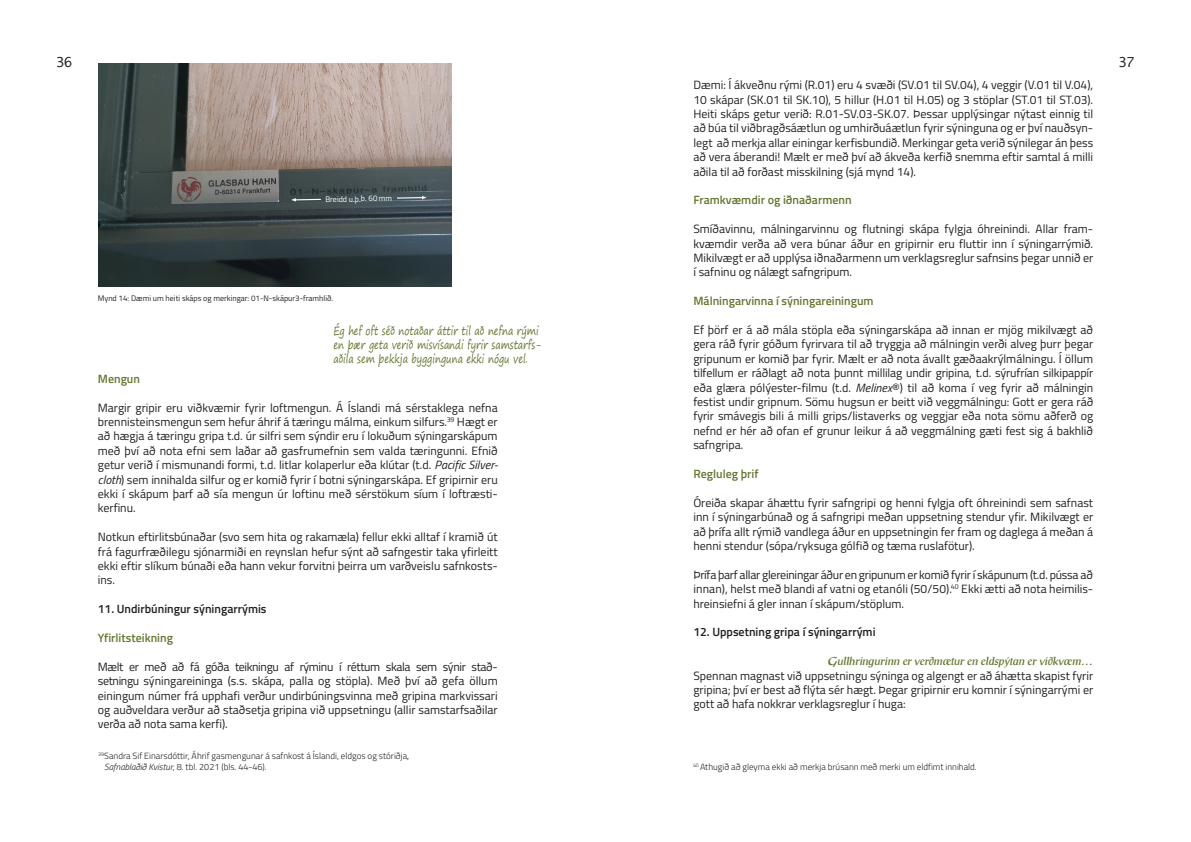
<style>
.page{position:relative;width:1191px;height:842px;background:#fff}
.page>*{position:absolute;margin:0;border:0;box-sizing:border-box;transform-origin:0 0}
.t1{font:13px "Monaco";color:#231f20}
.t2{font:12px/14.4px "Titillium";color:#231f20;text-align:justify}
.t3{font:12px/14px "Segoe Print";color:#657732;scale:.75 1}
.t4{font:600 12px "Titillium";color:#657732}
.t5{font:600 12px "Titillium";color:#231f20}
.t6{font:italic 600 12px "Scriptuale Pro";color:#657732}
.t7{font:300 9px/11px "Titillium";color:#231f20}
.t8{font:8px "Titillium";color:#231f20}
.t9{font:8px "Titillium";color:#fff}
.s1{font-style:italic}
.s2{font-weight:400}
</style>
<div class="page">
<img style="left:98px;top:63px;width:353px;height:223px">
<svg style="left:396px;top:196px;width:31px;height:3px"></svg>
<svg style="left:291px;top:198px;width:31px;height:4px"></svg>
<p class="t1" style="left:56px;top:52px;width:17px">36</p>
<p class="t1" style="left:1118px;top:52px;width:17px">37</p>
<p class="t9" style="left:325px;top:193px;width:68px;rotate:-1deg">Breidd u.þ.b. 60 mm</p>
<p class="t8" style="left:98px;top:292px;width:237px">Mynd 14: Dæmi um heiti skáps og merkingar: 01-N-skápur3-framhlið.</p>
<p class="t3" style="left:333px;top:323px;width:278px">Ég hef oft séð notaðar áttir til að nefna rými en þær geta verið misvísandi fyrir samstarfs&shy;aðila sem þekkja bygginguna ekki nógu vel.</p>
<p class="t4" style="left:98px;top:369px;width:44px">Mengun</p>
<p class="t2" style="left:98px;top:400px;width:401px">Margir gripir eru viðkvæmir fyrir loftmengun. Á Íslandi má sérstaklega nefna brennisteinsmengun sem hefur áhrif á tæringu málma, einkum silfurs.<sup>39</sup> Hægt er að hægja á tæringu gripa t.d. úr silfri sem sýndir eru í lokuðum sýningarskápum með því að nota efni sem laðar að gasfrumefnin sem valda tæringunni. Efnið getur verið í mismunandi formi, t.d. litlar kolaperlur eða klútar (t.d. <span class="s1">Pacific Silver&shy;cloth</span>) sem innihalda silfur og er komið fyrir í botni sýningarskápa. Ef gripirnir eru ekki í skápum þarf að sía mengun úr loftinu með sérstökum síum í loftræsti&shy;kerfinu.</p>
<p class="t2" style="left:98px;top:529px;width:401px">Notkun eftirlitsbúnaðar (svo sem hita og rakamæla) fellur ekki alltaf í kramið út frá fagurfræðilegu sjónarmiði en reynslan hefur sýnt að safngestir taka yfirleitt ekki eftir slíkum búnaði eða hann vekur forvitni þeirra um varðveislu safnkosts&shy;ins.</p>
<p class="t5" style="left:98px;top:600px;width:170px">11. Undirbúningur sýningarrýmis</p>
<p class="t4" style="left:98px;top:629px;width:77px">Yfirlitsteikning</p>
<p class="t2" style="left:98px;top:659px;width:401px">Mælt er með að fá góða teikningu af rýminu í réttum skala sem sýnir stað&shy;setningu sýningareininga (s.s. skápa, palla og stöpla). Með því að gefa öllum einingum númer frá upphafi verður undirbúningsvinna með gripina markvissari og auðveldara verður að staðsetja gripina við uppsetningu (allir samstarfsaðilar verða að nota sama kerfi).</p>
<p class="t7" style="left:104px;top:750px;width:306px;text-indent:-6px"><sup>39</sup> Sandra Sif Einarsdóttir, Áhrif gasmengunar á safnkost á Íslandi, eldgos og stóriðja<span class="s2">,<br></span><span class="s1">Safnablaðið Kvistur</span>, 8. tbl. 2021 (bls. 44-46).</p>
<p class="t2" style="left:693px;top:77px;width:401px">Dæmi: Í ákveðnu rými (R.01) eru 4 svæði (SV.01 til SV.04), 4 veggir (V.01 til V.04), 10 skápar (SK.01 til SK.10), 5 hillur (H.01 til H.05) og 3 stöplar (ST.01 til ST.03).<br>Heiti skáps getur verið: R.01-SV.03-SK.07. Þessar upplýsingar nýtast einnig til að búa til viðbragðsáætlun og umhirðuáætlun fyrir sýninguna og er því nauðsyn&shy;legt að merkja allar einingar kerfisbundið. Merkingar geta verið sýnilegar án þess að vera áberandi! Mælt er með því að ákveða kerfið snemma eftir samtal á milli aðila til að forðast misskilning (sjá mynd 14).</p>
<p class="t4" style="left:693px;top:191px;width:160px">Framkvæmdir og iðnaðarmenn</p>
<p class="t2" style="left:693px;top:221px;width:401px">Smíðavinnu, málningarvinnu og flutningi skápa fylgja óhreinindi. Allar fram&shy;kvæmdir verða að vera búnar áður en gripirnir eru fluttir inn í sýningarrýmið.<br>Mikilvægt er að upplýsa iðnaðarmenn um verklagsreglur safnsins þegar unnið er í safninu og nálægt safngripum.</p>
<p class="t4" style="left:693px;top:292px;width:182px">Málningarvinna í sýningareiningum</p>
<p class="t2" style="left:693px;top:322px;width:401px">Ef þörf er á að mála stöpla eða sýningarskápa að innan er mjög mikilvægt að gera ráð fyrir góðum fyrirvara til að tryggja að málningin verði alveg þurr þegar gripunum er komið þar fyrir. Mælt er að nota ávallt gæðaakrýlmálningu. Í öllum tilfellum er ráðlagt að nota þunnt millilag undir gripina, t.d. sýrufrían silkipappír eða glæra pólýester-filmu (t.d. <span class="s1">Melinex</span>®) til að koma í veg fyrir að málningin festist undir gripnum. Sömu hugsun er beitt við veggmálningu: Gott er gera ráð fyrir smávegis bili á milli grips/listaverks og veggjar eða nota sömu aðferð og nefnd er hér að ofan ef grunur leikur á að veggmálning gæti fest sig á bakhlið safngripa.</p>
<p class="t4" style="left:693px;top:465px;width:67px">Regluleg þrif</p>
<p class="t2" style="left:693px;top:495px;width:401px">Óreiða skapar áhættu fyrir safngripi og henni fylgja oft óhreinindi sem safnast inn í sýningarbúnað og á safngripi meðan uppsetning stendur yfir. Mikilvægt er að þrífa allt rýmið vandlega áður en uppsetningin fer fram og daglega á meðan á henni stendur (sópa/ryksuga gólfið og tæma ruslafötur).</p>
<p class="t2" style="left:693px;top:567px;width:401px">Þrífa þarf allar glereiningar áður en gripunum er komið fyrir í skápunum (t.d. pússa að innan), helst með blandi af vatni og etanóli (50/50).<sup>40</sup> Ekki ætti að nota heimilis&shy;hreinsiefni á gler innan í skápum/stöplum.</p>
<p class="t5" style="left:693px;top:623px;width:184px">12. Uppsetning gripa í sýningarrými</p>
<p class="t6" style="left:828px;top:655px;width:267px">Gullhringurinn er verðmætur en eldspýtan er viðkvæm…</p>
<p class="t2" style="left:693px;top:668px;width:401px">Spennan magnast við uppsetningu sýninga og algengt er að áhætta skapist fyrir gripina; því er best að flýta sér hægt. Þegar gripirnir eru komnir í sýningarrými er gott að hafa nokkrar verklagsreglur í huga:</p>
<p class="t7" style="left:693px;top:760px;width:285px"><sup>40</sup> Athugið að gleyma ekki að merkja brúsann með merki um eldfimt innihald.</p>
</div>
